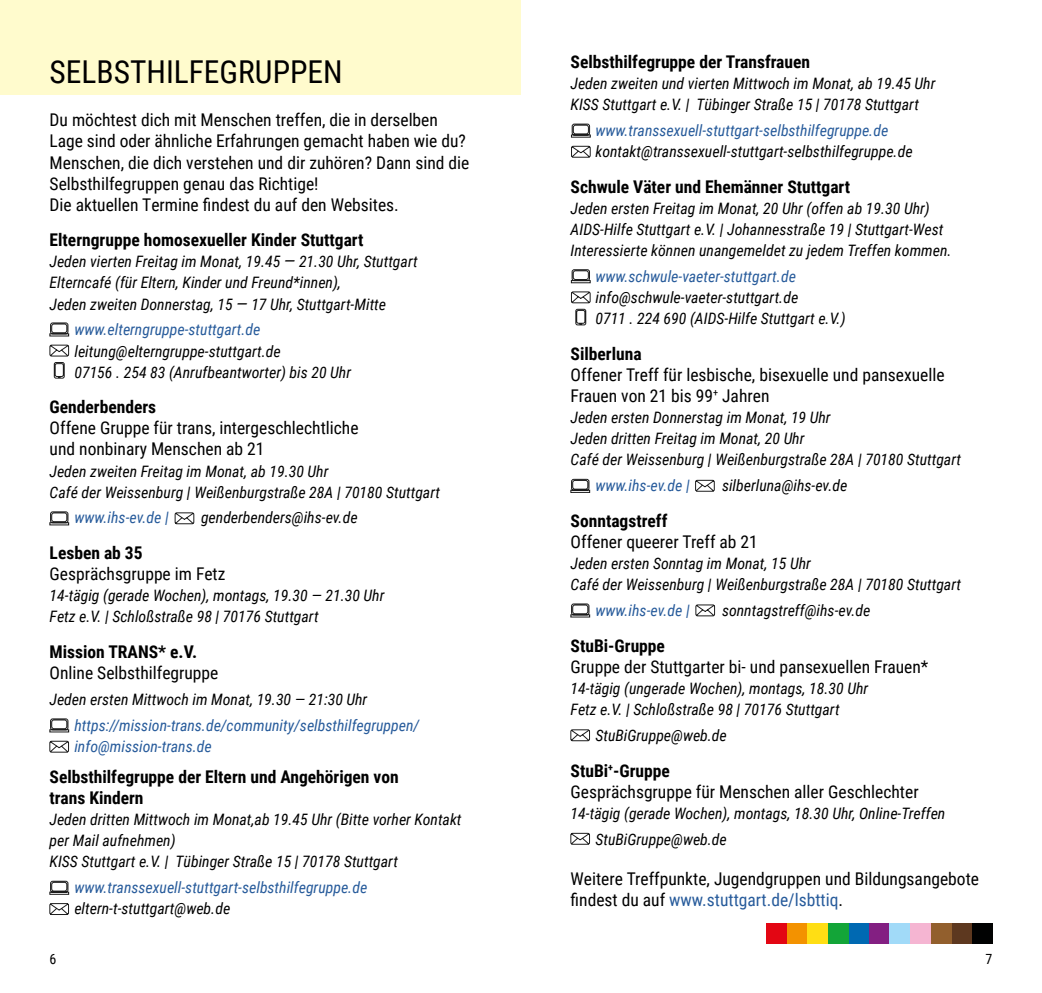
<style>
.page{position:relative;width:1042px;height:993px;background:#fff}
.page>*{position:absolute;margin:0;border:0;box-sizing:border-box;transform-origin:0 0}
.t1{font:31.5px "Roboto Condensed";color:#000}
.t2{font:17.5px/21px "Roboto Condensed";color:#000}
.t3{font:700 17.5px/21px "Roboto Condensed";color:#000}
.t4{font:italic 15.75px/21px "Roboto Condensed";color:#000}
.t5{font:italic 15.75px/21px "Roboto Condensed";color:#275b9b}
.t6{font:14px "Roboto Condensed";color:#000}
.s1{font-size:17.32px}
.s2{font-weight:700}
.s3{color:#275b9b}
</style>
<div class="page">
<div style="left:0;top:0;width:521px;height:94px;background:#fffbcd"></div>
<div style="left:766px;top:922px;width:21px;height:21px;background:#e30613"></div>
<div style="left:848px;top:922px;width:21px;height:21px;background:#0069b2"></div>
<div style="left:787px;top:922px;width:20px;height:21px;background:#f39200"></div>
<div style="left:869px;top:922px;width:21px;height:21px;background:#831f82"></div>
<div style="left:828px;top:922px;width:20px;height:21px;background:#13a538"></div>
<div style="left:807px;top:922px;width:21px;height:21px;background:#ffde14"></div>
<div style="left:910px;top:922px;width:21px;height:21px;background:#f5b5d2"></div>
<div style="left:889px;top:922px;width:21px;height:21px;background:#a1daf8"></div>
<div style="left:951px;top:922px;width:20px;height:21px;background:#5d381f"></div>
<div style="left:931px;top:922px;width:20px;height:21px;background:#925f2d"></div>
<div style="left:971px;top:922px;width:21px;height:21px;background:#010202"></div>
<svg style="left:575px;top:309px;width:11px;height:16px"></svg>
<svg style="left:571px;top:269px;width:20px;height:14px"></svg>
<svg style="left:571px;top:124px;width:20px;height:13px"></svg>
<svg style="left:570px;top:478px;width:20px;height:14px"></svg>
<svg style="left:570px;top:603px;width:20px;height:14px"></svg>
<svg style="left:571px;top:291px;width:19px;height:12px"></svg>
<svg style="left:571px;top:146px;width:20px;height:12px"></svg>
<svg style="left:54px;top:362px;width:11px;height:16px"></svg>
<svg style="left:49px;top:322px;width:20px;height:14px"></svg>
<svg style="left:49px;top:511px;width:20px;height:14px"></svg>
<svg style="left:49px;top:718px;width:20px;height:14px"></svg>
<svg style="left:49px;top:880px;width:20px;height:14px"></svg>
<svg style="left:695px;top:479px;width:20px;height:12px"></svg>
<svg style="left:695px;top:604px;width:20px;height:12px"></svg>
<svg style="left:570px;top:729px;width:20px;height:12px"></svg>
<svg style="left:570px;top:832px;width:20px;height:12px"></svg>
<svg style="left:49px;top:344px;width:20px;height:12px"></svg>
<svg style="left:175px;top:512px;width:19px;height:12px"></svg>
<svg style="left:49px;top:740px;width:20px;height:12px"></svg>
<svg style="left:49px;top:903px;width:20px;height:11px"></svg>
<h1 class="t1" style="left:50px;top:49px;width:295px">SELBSTHILFEGRUPPEN</h1>
<p class="t2" style="left:50px;top:109px;width:421px">Du möchtest dich mit Menschen treffen, die in derselben Lage sind oder ähnliche Erfahrungen gemacht haben wie du?<br>Menschen, die dich verstehen und dir zuhören? Dann sind die Selbsthilfegruppen genau das Richtige!<br>Die aktuellen Termine findest du auf den Websites.</p>
<p class="t3" style="left:50px;top:229px;width:315px">Elterngruppe homosexueller Kinder Stuttgart</p>
<p class="t4" style="left:50px;top:251px;width:369px">Jeden vierten Freitag im Monat, 19.45 <span class="s1">—</span> 21.30 Uhr, Stuttgart<br>Elterncafé (für Eltern, Kinder und Freund*innen),<br>Jeden zweiten Donnerstag, 15 <span class="s1">—</span> 17 Uhr, Stuttgart-Mitte</p>
<p class="t5" style="left:74px;top:319px;width:188px">www.elterngruppe-stuttgart.de</p>
<p class="t4" style="left:74px;top:340px;width:278px">leitung@elterngruppe-stuttgart.de<br>07156 . 254 83 (Anrufbeantworter) bis 20 Uhr</p>
<p class="t3" style="left:50px;top:396px;width:108px">Genderbenders</p>
<p class="t2" style="left:50px;top:417px;width:310px">Offene Gruppe für trans, intergeschlechtliche und nonbinary Menschen ab 21</p>
<p class="t4" style="left:50px;top:459px;width:392px">Jeden zweiten Freitag im Monat, ab 19.30 Uhr<br>Café der Weissenburg | Weißenburgstraße 28A | 70180 Stuttgart</p>
<p class="t5" style="left:74px;top:506px;width:96px">www.ihs-ev.de |</p>
<p class="t4" style="left:201px;top:506px;width:158px">genderbenders@ihs-ev.de</p>
<p class="t3" style="left:50px;top:542px;width:95px">Lesben ab 35</p>
<p class="t2" style="left:50px;top:563px;width:177px">Gesprächsgruppe im Fetz</p>
<p class="t4" style="left:50px;top:584px;width:336px">14-tägig (gerade Wochen), montags, 19.30 — 21.30 Uhr<br>Fetz e.V. | Schloßstraße 98 | 70176 Stuttgart</p>
<p class="t3" style="left:50px;top:640px;width:149px">Mission TRANS* e.V.</p>
<p class="t2" style="left:50px;top:661px;width:170px">Online Selbsthilfegruppe</p>
<p class="t4" style="left:50px;top:688px;width:319px">Jeden ersten Mittwoch im Monat, 19.30 — 21:30 Uhr</p>
<p class="t5" style="left:74px;top:714px;width:346px">https://mission-trans.de/community/selbsthilfegruppen/ info@mission-trans.de</p>
<p class="t3" style="left:50px;top:765px;width:350px">Selbsthilfegruppe der Eltern und Angehörigen von trans Kindern</p>
<p class="t4" style="left:50px;top:808px;width:413px">Jeden dritten Mittwoch im Monat,ab 19.45 Uhr (Bitte vorher Kontakt per Mail aufnehmen)<br>KISS Stuttgart e.V. | Tübinger Straße 15 | 70178 Stuttgart</p>
<p class="t5" style="left:74px;top:876px;width:294px">www.transsexuell-stuttgart-selbsthilfegruppe.de</p>
<p class="t4" style="left:74px;top:897px;width:157px">eltern-t-stuttgart@web.de</p>
<p class="t3" style="left:570px;top:51px;width:241px">Selbsthilfegruppe der Transfrauen</p>
<p class="t4" style="left:570px;top:72px;width:366px">Jeden zweiten und vierten Mittwoch im Monat, ab 19.45 Uhr<br>KISS Stuttgart e.V. | Tübinger Straße 15 | 70178 Stuttgart</p>
<p class="t5" style="left:595px;top:119px;width:294px">www.transsexuell-stuttgart-selbsthilfegruppe.de</p>
<p class="t4" style="left:595px;top:140px;width:319px">kontakt@transsexuell-stuttgart-selbsthilfegruppe.de</p>
<p class="t3" style="left:570px;top:175px;width:281px">Schwule Väter und Ehemänner Stuttgart</p>
<p class="t4" style="left:570px;top:197px;width:382px">Jeden ersten Freitag im Monat, 20 Uhr (offen ab 19.30 Uhr)<br>AIDS-Hilfe Stuttgart e.V. | Johannesstraße 19 | Stuttgart-West<br>Interessierte können unangemeldet zu jedem Treffen kommen.</p>
<p class="t5" style="left:595px;top:265px;width:202px">www.schwule-vaeter-stuttgart.de</p>
<p class="t4" style="left:595px;top:286px;width:252px">info@schwule-vaeter-stuttgart.de<br>0711 . 224 690 (AIDS-Hilfe Stuttgart e.V.)</p>
<p class="t3" style="left:570px;top:342px;width:72px">Silberluna</p>
<p class="t2" style="left:570px;top:363px;width:375px">Offener Treff für lesbische, bisexuelle und pansexuelle<br>Frauen von 21 bis 99<sup>+</sup> Jahren</p>
<p class="t4" style="left:570px;top:406px;width:392px">Jeden ersten Donnerstag im Monat, 19 Uhr<br>Jeden dritten Freitag im Monat, 20 Uhr<br>Café der Weissenburg | Weißenburgstraße 28A | 70180 Stuttgart</p>
<p class="t5" style="left:595px;top:474px;width:96px">www.ihs-ev.de |</p>
<p class="t4" style="left:722px;top:474px;width:127px">silberluna@ihs-ev.de</p>
<p class="t3" style="left:570px;top:509px;width:98px">Sonntagstreff</p>
<p class="t2" style="left:570px;top:530px;width:189px">Offener queerer Treff ab 21</p>
<p class="t4" style="left:570px;top:552px;width:392px">Jeden ersten Sonntag im Monat, 15 Uhr<br>Café der Weissenburg | Weißenburgstraße 28A | 70180 Stuttgart</p>
<p class="t5" style="left:595px;top:599px;width:96px">www.ihs-ev.de |</p>
<p class="t4" style="left:722px;top:599px;width:150px">sonntagstreff@ihs-ev.de</p>
<p class="t3" style="left:570px;top:634px;width:96px">StuBi-Gruppe</p>
<p class="t2" style="left:570px;top:655px;width:359px">Gruppe der Stuttgarter bi- und pansexuellen Frauen*</p>
<p class="t4" style="left:570px;top:677px;width:299px">14-tägig (ungerade Wochen), montags, 18.30 Uhr<br>Fetz e.V. | Schloßstraße 98 | 70176 Stuttgart</p>
<p class="t4" style="left:595px;top:724px;width:133px">StuBiGruppe@web.de</p>
<p class="t2" style="left:570px;top:759px;width:349px"><span class="s2">StuBi</span><sup>+</sup><span class="s2">-Gruppe<br></span>Gesprächsgruppe für Menschen aller Geschlechter</p>
<p class="t4" style="left:595px;top:799px;width:351px;line-height:25.9px;text-indent:-25px">14-tägig (gerade Wochen), montags, 18.30 Uhr, Online-Treffen<br>StuBiGruppe@web.de</p>
<p class="t2" style="left:570px;top:867px;width:410px">Weitere Treffpunkte, Jugendgruppen und Bildungsangebote findest du auf <span class="s3">www.stuttgart.de/lsbttiq</span>.</p>
<p class="t6" style="left:50px;top:949px;width:8px">6</p>
<p class="t6" style="left:985px;top:949px;width:8px">7</p>
</div>
